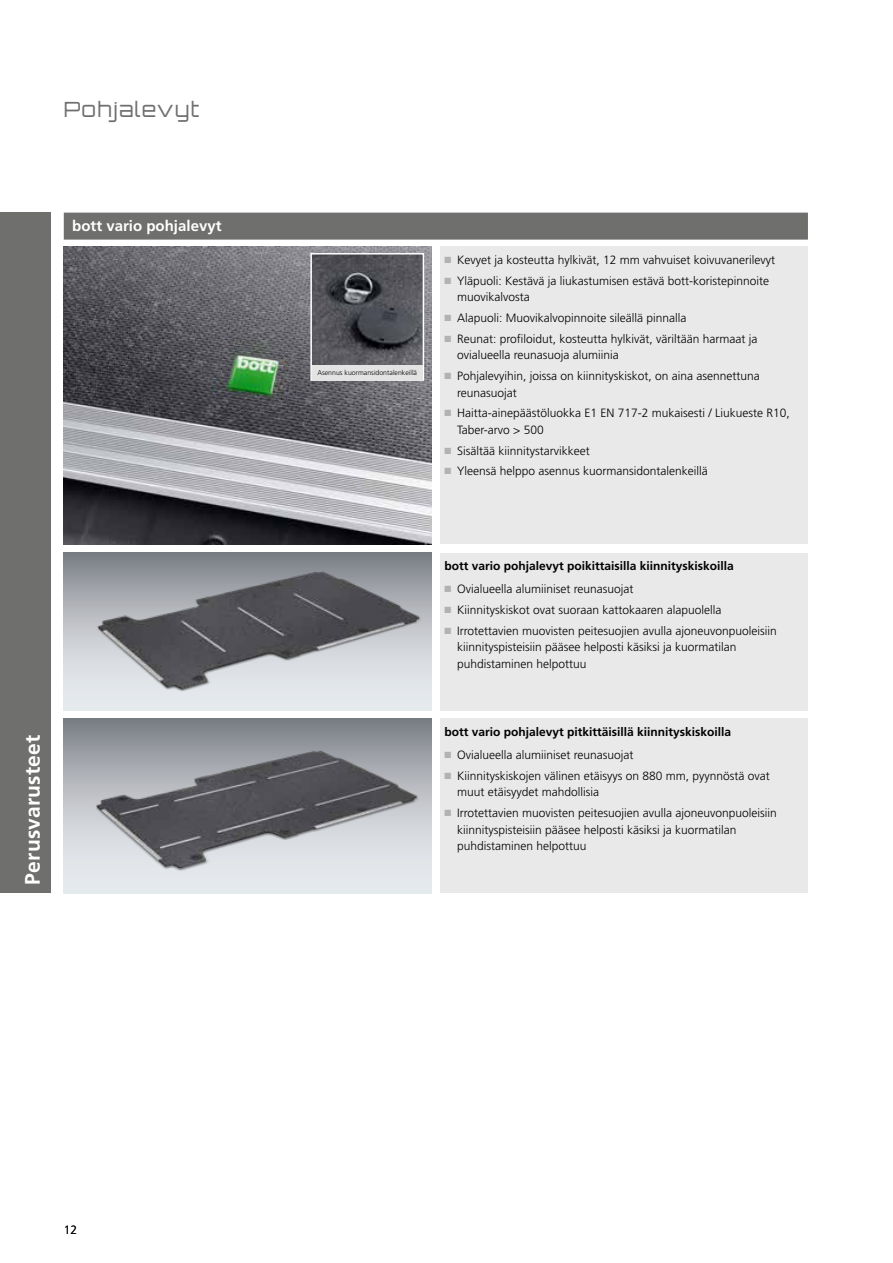
<style>
.page{position:relative;width:893px;height:1263px;background:#fff}
.page>*{position:absolute;margin:0;border:0;box-sizing:border-box;transform-origin:0 0}
.t1{font:700 21px "Frutiger LT Pro";letter-spacing:.01em;color:#fff}
.t2{font:300 21px "Orbitron CE";letter-spacing:.06em;color:#6f6f6e}
.t3{font:700 15px "Frutiger LT Pro";color:#fff}
.t4{font:300 12px/16.5px "Frutiger LT Pro";color:#000}
.t5{font:700 12px "Frutiger LT Pro";color:#000}
.t6{font:300 7.05px "Frutiger LT Pro";color:#000}
.s1{color:#b1b2b3}
</style>
<div class="page">
<img style="left:64px;top:247px;width:368px;height:297px">
<svg style="left:64px;top:553px;width:368px;height:157px;background:#bec1c6"></svg>
<img style="left:87px;top:553px;width:337px;height:157px">
<svg style="left:64px;top:719px;width:368px;height:174px;background:#bec1c6"></svg>
<img style="left:85px;top:719px;width:338px;height:174px">
<img style="left:313px;top:256px;width:108px;height:109px">
<div style="left:310px;top:253px;width:114px;height:128px;border:2px solid #fff"></div>
<div style="left:312px;top:365px;width:111px;height:14px;background:#e3e3e3"></div>
<div style="left:0;top:213px;width:51px;height:680px;background:#6f6f6e"></div>
<div style="left:440px;top:247px;width:368px;height:297px;background:#e9e9e9"></div>
<div style="left:440px;top:553px;width:368px;height:157px;background:#e9e9e9"></div>
<div style="left:440px;top:719px;width:368px;height:174px;background:#e9e9e9"></div>
<div style="left:64px;top:213px;width:744px;height:27px;background:#6f6f6e"></div>
<h1 class="t2" style="left:64px;top:97px;width:137px">Pohjalevyt</h1>
<p class="t3" style="left:72px;top:217px;width:151px">bott vario pohjalevyt</p>
<h1 class="t1" style="left:20px;top:884px;width:151px;rotate:-90deg">Perusvarusteet</h1>
<p class="t6" style="left:317px;top:368px;width:101px">Asennus kuormansidontalenkeillä</p>
<p class="t4" style="left:444px;top:252px;width:332px"><span class="s1">■</span> Kevyet ja kosteutta hylkivät, 12 mm vahvuiset koivuvanerilevyt</p>
<p class="t4" style="left:457px;top:273px;width:314px;text-indent:-13px"><span class="s1">■</span> Yläpuoli: Kestävä ja liukastumisen estävä bott-koristepinnoite muovikalvosta</p>
<p class="t4" style="left:444px;top:310px;width:244px"><span class="s1">■</span> Alapuoli: Muovikalvopinnoite sileällä pinnalla</p>
<p class="t4" style="left:457px;top:331px;width:302px;text-indent:-13px"><span class="s1">■</span> Reunat: profiloidut, kosteutta hylkivät, väriltään harmaat ja ovialueella reunasuoja alumiinia</p>
<p class="t4" style="left:457px;top:368px;width:304px;text-indent:-13px"><span class="s1">■</span> Pohjalevyihin, joissa on kiinnityskiskot, on aina asennettuna reunasuojat</p>
<p class="t4" style="left:457px;top:405px;width:334px;text-indent:-13px"><span class="s1">■</span> Haitta-ainepäästöluokka E1 EN 717-2 mukaisesti / Liukueste R10,<br>Taber-arvo &gt; 500</p>
<p class="t4" style="left:444px;top:442px;width:147px"><span class="s1">■</span> Sisältää kiinnitystarvikkeet</p>
<p class="t4" style="left:444px;top:463px;width:265px"><span class="s1">■</span> Yleensä helppo asennus kuormansidontalenkeillä</p>
<p class="t5" style="left:444px;top:559px;width:291px">bott vario pohjalevyt poikittaisilla kiinnityskiskoilla</p>
<p class="t4" style="left:444px;top:581px;width:191px"><span class="s1">■</span> Ovialueella alumiiniset reunasuojat</p>
<p class="t4" style="left:444px;top:602px;width:279px"><span class="s1">■</span> Kiinnityskiskot ovat suoraan kattokaaren alapuolella</p>
<p class="t4" style="left:457px;top:622px;width:321px;text-indent:-13px"><span class="s1">■</span> Irrotettavien muovisten peitesuojien avulla ajoneuvonpuoleisiin kiinnityspisteisiin pääsee helposti käsiksi ja kuormatilan puhdistaminen helpottuu</p>
<p class="t5" style="left:444px;top:725px;width:288px">bott vario pohjalevyt pitkittäisillä kiinnityskiskoilla</p>
<p class="t4" style="left:444px;top:747px;width:191px"><span class="s1">■</span> Ovialueella alumiiniset reunasuojat</p>
<p class="t4" style="left:457px;top:767px;width:314px;text-indent:-13px"><span class="s1">■</span> Kiinnityskiskojen välinen etäisyys on 880 mm, pyynnöstä ovat muut etäisyydet mahdollisia</p>
<p class="t4" style="left:457px;top:805px;width:321px;text-indent:-13px"><span class="s1">■</span> Irrotettavien muovisten peitesuojien avulla ajoneuvonpuoleisiin kiinnityspisteisiin pääsee helposti käsiksi ja kuormatilan puhdistaminen helpottuu</p>
<p class="t4" style="left:64px;top:1221px;width:15px">12</p>
</div>
